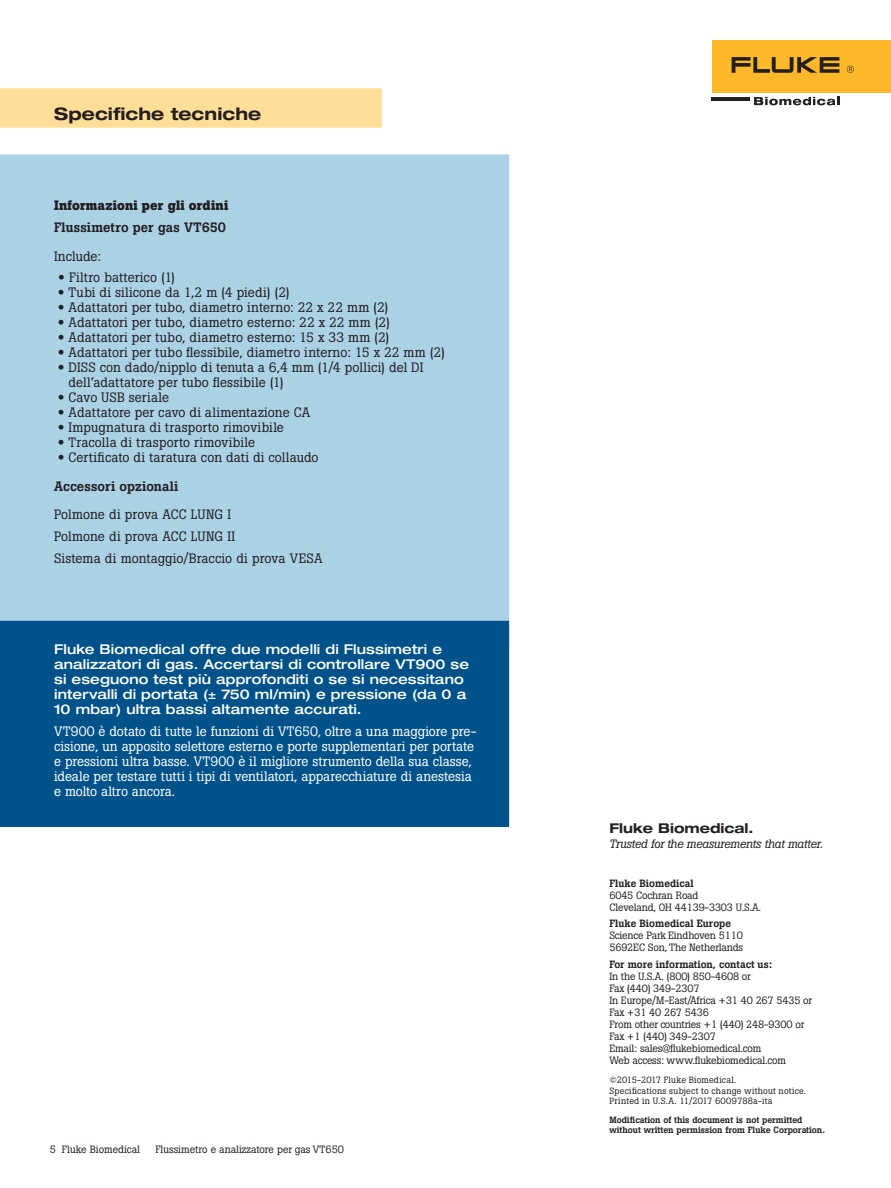
<style>
.page{position:relative;width:891px;height:1188px;background:#fff}
.page>*{position:absolute;margin:0;border:0;box-sizing:border-box;transform-origin:0 0}
.t1{font:700 expanded 17.25px "Helvetica Neue LT Std";letter-spacing:.005em;color:#231f20}
.t2{font:13.5px/21.8px "Boton Pro";letter-spacing:.01em;color:#231f20}
.t3{font:13.5px/15px "Boton Pro";letter-spacing:-.005em;color:#fff}
.t4{font:500 expanded 13.5px/15px "Helvetica Neue LT Pro";letter-spacing:.01em;color:#fff}
.t5{font:700 13.5px "Boton Pro";letter-spacing:.015em;color:#231f20}
.t6{font:500 13.5px "Boton Pro";letter-spacing:.01em;color:#231f20}
.t7{font:700 expanded 13.5px "Helvetica Neue LT Std";color:#231f20}
.t8{font:italic 12px "Boton Pro";letter-spacing:-.015em;color:#231f20}
.t9{font:10.5px/12px "Boton Pro";letter-spacing:-.015em;color:#231f20}
.t10{font:500 10.5px "Boton Pro";color:#231f20}
.t11{font:9px/10.5px "Boton Pro";letter-spacing:.025em;color:#231f20}
.t12{font:500 9px/9.8px "Boton Pro";letter-spacing:-.005em;color:#231f20}
.s1{font-family:"Helvetica Neue LT Std";font-weight:700;font-stretch:expanded}
.s2{font-weight:500}
</style>
<div class="page">
<div style="left:712px;top:40px;width:179px;height:53px;background:#fcb828"></div>
<svg style="left:732px;top:57px;width:107px;height:16px"></svg>
<svg style="left:847px;top:66px;width:7px;height:7px"></svg>
<hr style="left:712px;top:97px;width:38px;height:4px;background:#231f20">
<svg style="left:754px;top:97px;width:85px;height:8px"></svg>
<div style="left:0;top:88px;width:382px;height:40px;background:#ffde97"></div>
<div style="left:0;top:154px;width:509px;height:467px;background:#abd1e5"></div>
<div style="left:0;top:621px;width:509px;height:206px;background:#01518a"></div>
<p class="t1" style="left:54px;top:103px;width:209px">Specifiche tecniche</p>
<p class="t5" style="left:54px;top:197px;width:176px">Informazioni per gli ordini</p>
<p class="t6" style="left:54px;top:219px;width:174px">Flussimetro per gas VT650</p>
<p class="t2" style="left:54px;top:245px;width:49px">Include:</p>
<p class="t2" style="left:58px;top:267px;width:118px"><span class="s1">•</span> Filtro batterico (1)</p>
<p class="t2" style="left:58px;top:282px;width:233px"><span class="s1">•</span> Tubi di silicone da 1,2 m (4 piedi) (2)</p>
<p class="t2" style="left:58px;top:297px;width:332px"><span class="s1">•</span> Adattatori per tubo, diametro interno: 22 x 22 mm (2)</p>
<p class="t2" style="left:58px;top:312px;width:334px"><span class="s1">•</span> Adattatori per tubo, diametro esterno: 22 x 22 mm (2)</p>
<p class="t2" style="left:58px;top:327px;width:333px"><span class="s1">•</span> Adattatori per tubo, diametro esterno: 15 x 33 mm (2)</p>
<p class="t2" style="left:58px;top:342px;width:389px"><span class="s1">•</span> Adattatori per tubo flessibile, diametro interno: 15 x 22 mm (2)</p>
<p class="t2" style="left:69px;top:360px;width:356px;line-height:15px;text-indent:-11px"><span class="s1">•</span> DISS con dado/nipplo di tenuta a 6,4 mm (1/4 pollici) del DI dell’adattatore per tubo flessibile (1)</p>
<p class="t2" style="left:58px;top:387px;width:113px"><span class="s1">•</span> Cavo USB seriale</p>
<p class="t2" style="left:58px;top:402px;width:254px"><span class="s1">•</span> Adattatore per cavo di alimentazione CA</p>
<p class="t2" style="left:58px;top:417px;width:228px"><span class="s1">•</span> Impugnatura di trasporto rimovibile</p>
<p class="t2" style="left:58px;top:432px;width:199px"><span class="s1">•</span> Tracolla di trasporto rimovibile</p>
<p class="t2" style="left:54px;top:444px;width:266px;line-height:28.5px"><span class="s1">•</span> Certificato di taratura con dati di collaudo<br><span class="s2">Accessori opzionali</span></p>
<p class="t2" style="left:54px;top:504px;width:270px">Polmone di prova ACC LUNG I<br>Polmone di prova ACC LUNG II<br>Sistema di montaggio/Braccio di prova VESA</p>
<p class="t4" style="left:54px;top:641px;width:416px">Fluke Biomedical offre due modelli di Flussimetri e analizzatori di gas. Accertarsi di controllare VT900 se si eseguono test più approfonditi o se si necessitano intervalli di portata (± 750 ml/min) e pressione (da 0 a 10 mbar) ultra bassi altamente accurati.</p>
<p class="t3" style="left:54px;top:723px;width:424px">VT900 è dotato di tutte le funzioni di VT650, oltre a una maggiore pre&shy;cisione, un apposito selettore esterno e porte supplementari per portate e pressioni ultra basse. VT900 è il migliore strumento della sua classe, ideale per testare tutti i tipi di ventilatori, apparecchiature di anestesia e molto altro ancora.</p>
<p class="t9" style="left:50px;top:1143px;width:92px">5 Fluke Biomedical</p>
<p class="t9" style="left:155px;top:1143px;width:190px">Flussimetro e analizzatore per gas VT650</p>
<p class="t7" style="left:609px;top:820px;width:146px">Fluke Biomedical.</p>
<p class="t8" style="left:609px;top:836px;width:215px">Trusted for the measurements that matter.</p>
<p class="t10" style="left:609px;top:876px;width:86px">Fluke Biomedical</p>
<p class="t9" style="left:609px;top:889px;width:153px">6045 Cochran Road<br>Cleveland, OH 44139-3303 U.S.A.</p>
<p class="t10" style="left:609px;top:917px;width:123px">Fluke Biomedical Europe</p>
<p class="t9" style="left:609px;top:930px;width:135px">Science Park Eindhoven 5110<br>5692EC Son, The Netherlands</p>
<p class="t10" style="left:609px;top:957px;width:164px">For more information, contact us:</p>
<p class="t9" style="left:609px;top:970px;width:204px">In the U.S.A. (800) 850-4608 or<br>Fax (440) 349-2307<br>In Europe/M-East/Africa +31 40 267 5435 or<br>Fax +31 40 267 5436<br>From other countries +1 (440) 248-9300 or<br>Fax +1 (440) 349-2307<br>Email: sales@flukebiomedical.com<br>Web access: www.flukebiomedical.com</p>
<p class="t11" style="left:609px;top:1075px;width:198px">©2015-2017 Fluke Biomedical.<br>Specifications subject to change without notice.<br>Printed in U.S.A. 11/2017 6009788a-ita</p>
<p class="t12" style="left:609px;top:1115px;width:217px">Modification of this document is not permitted without written permission from Fluke Corporation.</p>
</div>
